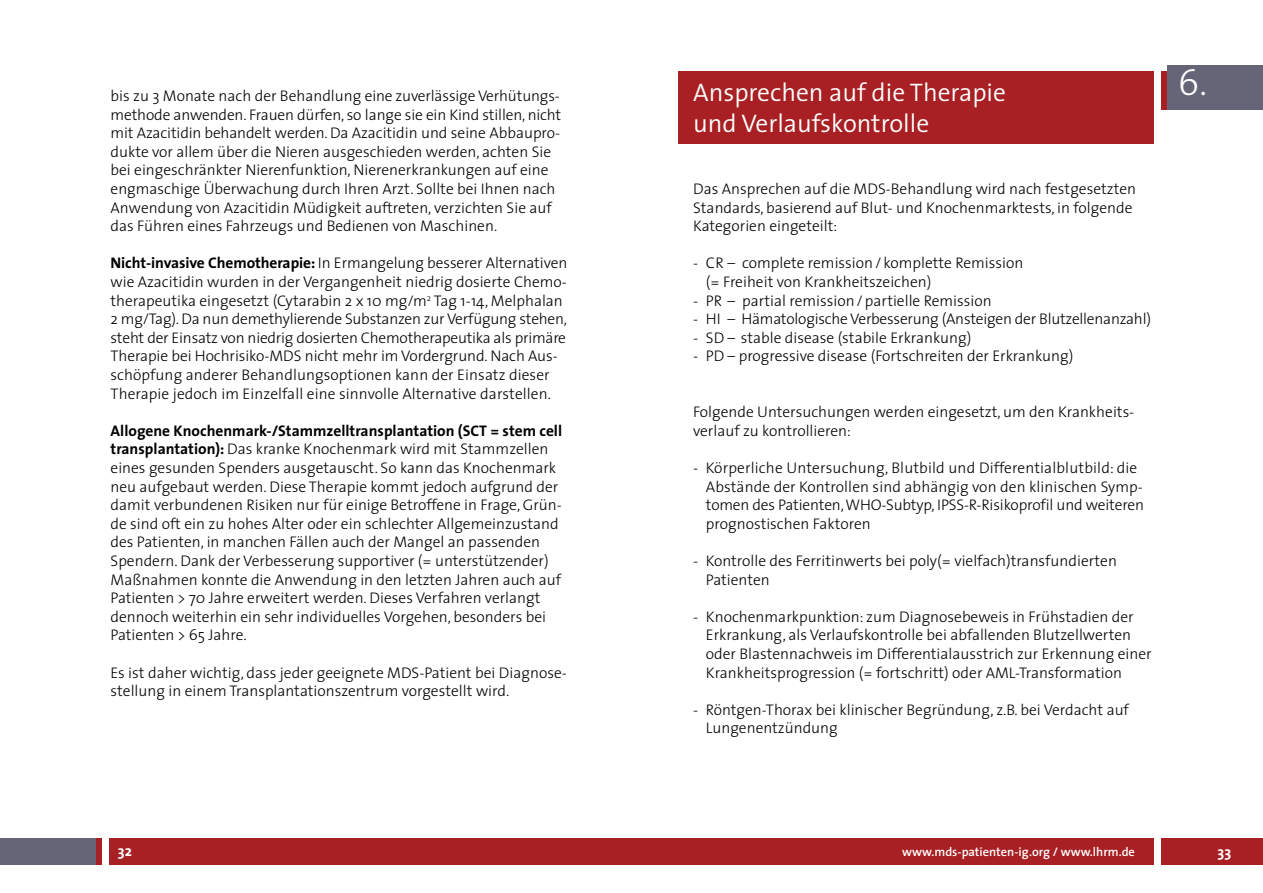
<style>
.page{position:relative;width:1263px;height:893px;background:#fff}
.page>*{position:absolute;margin:0;border:0;box-sizing:border-box;transform-origin:0 0}
.t1{font:300 36.75px "The Sans";color:#fff}
.t2{font:300 25.5px/30.6px "The Sans";color:#fff}
.t3{font:300 15.45px/18.6px "The Sans";color:#000}
.t4{font:700 15px "The Sans";color:#fff}
.t5{font:600 12.45px "The Sans";color:#fff}
.s1{font-weight:700}
</style>
<div class="page">
<div style="left:0;top:838px;width:1263px;height:27px;background:#a82024"></div>
<div style="left:102px;top:833px;width:6px;height:38px;background:#fff"></div>
<div style="left:1155px;top:833px;width:6px;height:38px;background:#fff"></div>
<div style="left:0;top:838px;width:95px;height:27px;background:#666577"></div>
<div style="left:1161px;top:71px;width:95px;height:39px;background:#a82024"></div>
<div style="left:678px;top:71px;width:480px;height:73px;background:#a82024"></div>
<div style="left:1155px;top:71px;width:6px;height:73px;background:#fff"></div>
<div style="left:1167px;top:65px;width:96px;height:45px;background:#666577"></div>
<p class="t3" style="left:111px;top:86px;width:452px">bis zu 3 Monate nach der Behandlung eine zuverlässige Verhütungs&shy;methode anwenden. Frauen dürfen, so lange sie ein Kind stillen, nicht mit Azacitidin behandelt werden. Da Azacitidin und seine Abbaupro&shy;dukte vor allem über die Nieren ausgeschieden werden, achten Sie bei eingeschränkter Nierenfunktion, Nierenerkrankungen auf eine engmaschige Überwachung durch Ihren Arzt. Sollte bei Ihnen nach Anwendung von Azacitidin Müdigkeit auftreten, verzichten Sie auf das Führen eines Fahrzeugs und Bedienen von Maschinen.</p>
<p class="t3" style="left:111px;top:253px;width:458px"><span class="s1">Nicht-invasive Chemotherapie:</span> In Ermangelung besserer Alternativen wie Azacitidin wurden in der Vergangenheit niedrig dosierte Chemo&shy;therapeutika eingesetzt (Cytarabin 2 x 10 mg/m<sup>2</sup> Tag 1-14, Melphalan 2 mg/Tag). Da nun demethylierende Substanzen zur Verfügung stehen, steht der Einsatz von niedrig dosierten Chemotherapeutika als primäre Therapie bei Hochrisiko-MDS nicht mehr im Vordergrund. Nach Aus&shy;schöpfung anderer Behandlungsoptionen kann der Einsatz dieser Therapie jedoch im Einzelfall eine sinnvolle Alternative darstellen.</p>
<p class="t3" style="left:111px;top:421px;width:453px"><span class="s1">Allogene Knochenmark-/Stammzelltransplantation (SCT = stem cell transplantation):</span> Das kranke Knochenmark wird mit Stammzellen eines gesunden Spenders ausgetauscht. So kann das Knochenmark neu aufgebaut werden. Diese Therapie kommt jedoch aufgrund der damit verbundenen Risiken nur für einige Betroffene in Frage, Grün&shy;de sind oft ein zu hohes Alter oder ein schlechter Allgemeinzustand des Patienten, in manchen Fällen auch der Mangel an passenden Spendern. Dank der Verbesserung supportiver (= unterstützender)<br>Maßnahmen konnte die Anwendung in den letzten Jahren auch auf Patienten &gt; 70 Jahre erweitert werden. Dieses Verfahren verlangt dennoch weiterhin ein sehr individuelles Vorgehen, besonders bei Patienten &gt; 65 Jahre.</p>
<p class="t3" style="left:111px;top:663px;width:458px">Es ist daher wichtig, dass jeder geeignete MDS-Patient bei Diagnose&shy;stellung in einem Transplantationszentrum vorgestellt wird.</p>
<h2 class="t2" style="left:693px;top:76px;width:314px">Ansprechen auf die Therapie und Verlaufskontrolle</h2>
<p class="t3" style="left:693px;top:179px;width:444px">Das Ansprechen auf die MDS-Behandlung wird nach festgesetzten<br>Standards, basierend auf Blut- und Knochenmarktests, in folgende<br>Kategorien eingeteilt:</p>
<p class="t3" style="left:706px;top:253px;width:319px;text-indent:-13px">- CR – complete remission/ komplette Remission (= Freiheit von Krankheitszeichen)</p>
<p class="t3" style="left:693px;top:291px;width:300px">- PR – partial remission/partielle Remission</p>
<p class="t3" style="left:693px;top:309px;width:459px">- HI – Hämatologische Verbesserung (Ansteigen der Blutzellenanzahl)</p>
<p class="t3" style="left:693px;top:328px;width:280px">- SD – stable disease (stabile Erkrankung)</p>
<p class="t3" style="left:693px;top:346px;width:382px">- PD – progressive disease (Fortschreiten der Erkrankung)</p>
<p class="t3" style="left:693px;top:402px;width:443px">Folgende Untersuchungen werden eingesetzt, um den Krankheits&shy;verlauf zu kontrollieren:</p>
<p class="t3" style="left:706px;top:458px;width:440px;text-indent:-13px">- Körperliche Untersuchung, Blutbild und Differentialblutbild: die Abstände der Kontrollen sind abhängig von den klinischen Symp&shy;tomen des Patienten, WHO-Subtyp, IPSS-R-Risikoprofil und weiteren prognostischen Faktoren</p>
<p class="t3" style="left:706px;top:551px;width:413px;text-indent:-13px">- Kontrolle des Ferritinwerts bei poly(= vielfach)transfundierten<br>Patienten</p>
<p class="t3" style="left:706px;top:607px;width:447px;text-indent:-13px">- Knochenmarkpunktion: zum Diagnosebeweis in Frühstadien der Erkrankung, als Verlaufskontrolle bei abfallenden Blutzellwerten oder Blastennachweis im Differentialausstrich zur Erkennung einer Krankheitsprogression (= fortschritt) oder AML-Transformation</p>
<p class="t3" style="left:706px;top:700px;width:425px;text-indent:-13px">- Röntgen-Thorax bei klinischer Begründung, z.B. bei Verdacht auf<br>Lungenentzündung</p>
<h1 class="t1" style="left:1178px;top:52px;width:31px">6.</h1>
<p class="t4" style="left:118px;top:838px;width:16px">32</p>
<p class="t5" style="left:902px;top:841px;width:234px">www.mds-patienten-ig.org / www.lhrm.de</p>
<p class="t4" style="left:1217px;top:839px;width:15px">33</p>
</div>
